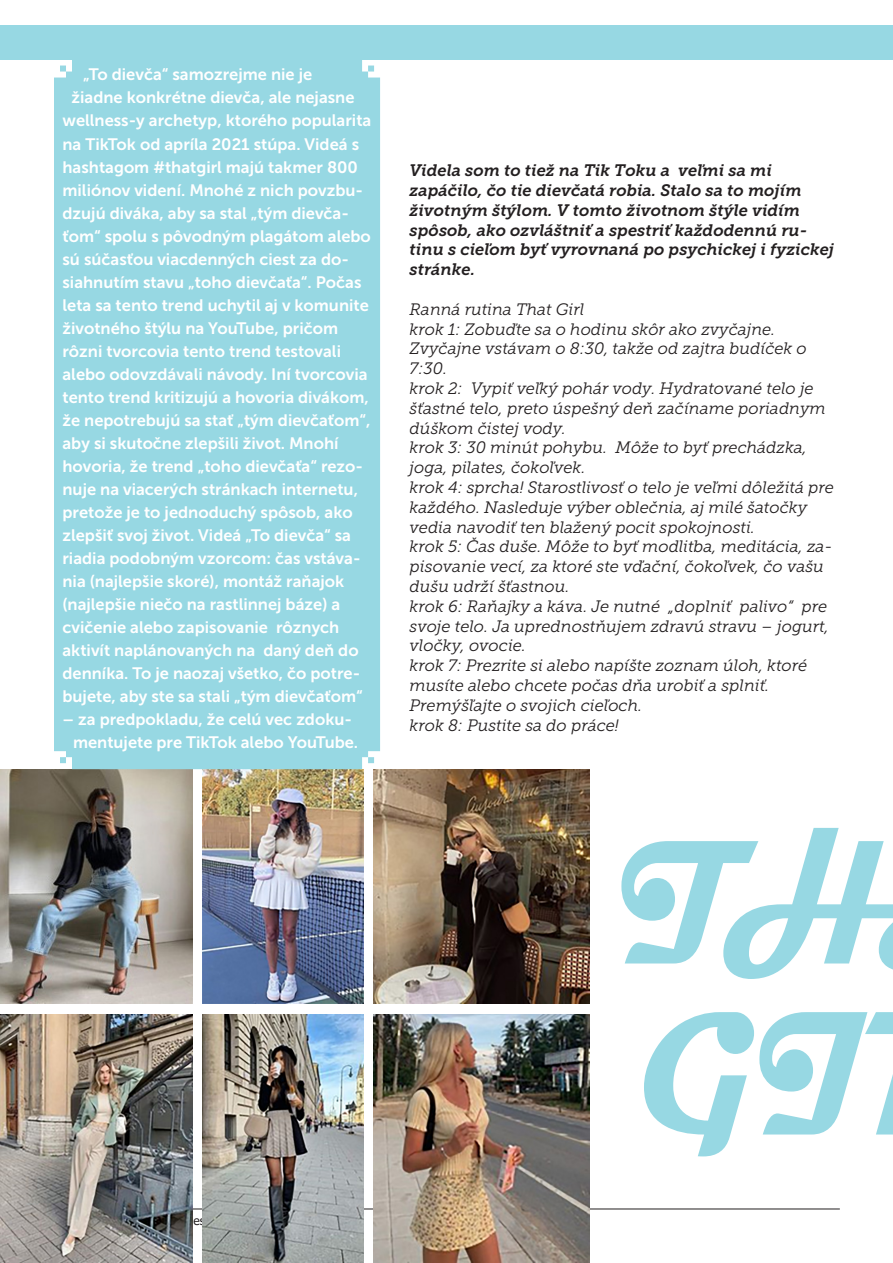
<style>
.page{position:relative;width:893px;height:1263px;background:#fff}
.page>*{position:absolute;margin:0;border:0;box-sizing:border-box;transform-origin:0 0}
.t1{font:700 178.2px "Magneto";color:#97d8e3;scale:.8 1}
.t2{font:16.5px/23.1px "Museo Sans 700";color:#fff}
.t3{font:italic 16.5px/19.8px "Museo Slab 300";color:#231f20}
.t4{font:italic 16.5px/19.8px "Museo Slab 700";color:#231f20}
</style>
<div class="page">
<hr style="left:54px;top:1209px;width:786px;height:1px;background:#231f20">
<div style="left:0;top:26px;width:893px;height:34px;background:#97d8e3"></div>
<img style="left:0;top:769px;width:193px;height:234px">
<img style="left:202px;top:769px;width:162px;height:234px">
<img style="left:373px;top:769px;width:216px;height:234px">
<img style="left:0;top:1014px;width:193px;height:249px">
<img style="left:202px;top:1014px;width:162px;height:249px">
<img style="left:373px;top:1014px;width:216px;height:249px">
<div style="left:54px;top:60px;width:326px;height:709px;background:#97d8e3"></div>
<p class="t2" style="left:83px;top:63px;width:231px">„To dievča“ samozrejme nie je</p>
<p class="t2" style="left:72px;top:86px;width:285px">žiadne konkrétne dievča, ale nejasne</p>
<p class="t2" style="left:63px;top:109px;width:310px">wellness-y archetyp, ktorého popularita</p>
<p class="t2" style="left:63px;top:132px;width:298px">na TikTok od apríla 2021 stúpa. Videá s</p>
<p class="t2" style="left:63px;top:155px;width:297px">hashtagom #thatgirl majú takmer 800</p>
<p class="t2" style="left:63px;top:178px;width:302px">miliónov videní. Mnohé z nich povzbu-</p>
<p class="t2" style="left:63px;top:201px;width:288px">dzujú diváka, aby sa stal „tým dievča-</p>
<p class="t2" style="left:63px;top:224px;width:310px">ťom“ spolu s pôvodným plagátom alebo</p>
<p class="t2" style="left:63px;top:247px;width:288px">sú súčasťou viacdenných ciest za do-</p>
<p class="t2" style="left:63px;top:270px;width:300px">siahnutím stavu „toho dievčaťa“. Počas</p>
<p class="t2" style="left:63px;top:293px;width:308px">leta sa tento trend uchytil aj v komunite</p>
<p class="t2" style="left:63px;top:316px;width:277px">životného štýlu na YouTube, pričom</p>
<p class="t2" style="left:63px;top:339px;width:280px">rôzni tvorcovia tento trend testovali</p>
<p class="t2" style="left:63px;top:362px;width:307px">alebo odovzdávali návody. Iní tvorcovia</p>
<p class="t2" style="left:63px;top:386px;width:308px">tento trend kritizujú a hovoria divákom,</p>
<p class="t2" style="left:63px;top:409px;width:309px">že nepotrebujú sa stať „tým dievčaťom“,</p>
<p class="t2" style="left:63px;top:432px;width:278px">aby si skutočne zlepšili život. Mnohí</p>
<p class="t2" style="left:63px;top:455px;width:302px">hovoria, že trend „toho dievčaťa“ rezo-</p>
<p class="t2" style="left:63px;top:478px;width:297px">nuje na viacerých stránkach internetu,</p>
<p class="t2" style="left:63px;top:501px;width:292px">pretože je to jednoduchý spôsob, ako</p>
<p class="t2" style="left:63px;top:524px;width:290px">zlepšiť svoj život. Videá „To dievča“ sa</p>
<p class="t2" style="left:63px;top:547px;width:300px">riadia podobným vzorcom: čas vstáva-</p>
<p class="t2" style="left:63px;top:570px;width:283px">nia (najlepšie skoré), montáž raňajok</p>
<p class="t2" style="left:63px;top:593px;width:279px">(najlepšie niečo na rastlinnej báze) a</p>
<p class="t2" style="left:63px;top:616px;width:278px">cvičenie alebo zapisovanie rôznych</p>
<p class="t2" style="left:63px;top:639px;width:298px">aktivít naplánovaných na daný deň do</p>
<p class="t2" style="left:63px;top:662px;width:299px">denníka. To je naozaj všetko, čo potre-</p>
<p class="t2" style="left:63px;top:685px;width:302px">bujete, aby ste sa stali „tým dievčaťom“</p>
<p class="t2" style="left:73px;top:708px;width:287px;text-indent:-10px">– za predpokladu, že celú vec zdoku&shy;mentujete pre TikTok alebo YouTube.</p>
<p class="t4" style="left:410px;top:161px;width:426px">Videla som to tiež na Tik Toku a veľmi sa mi zapáčilo, čo tie dievčatá robia. Stalo sa to mojím životným štýlom. V tomto životnom štýle vidím spôsob, ako ozvláštniť a spestriť každodennú ru&shy;tinu s cieľom byť vyrovnaná po psychickej i fyzickej stránke.</p>
<p class="t3" style="left:410px;top:299px;width:176px">Ranná rutina That Girl</p>
<p class="t3" style="left:410px;top:319px;width:399px">krok 1: Zobuďte sa o hodinu skôr ako zvyčajne.<br>Zvyčajne vstávam o 8:30, takže od zajtra budíček o<br>7:30.</p>
<p class="t3" style="left:410px;top:378px;width:418px">krok 2: Vypiť veľký pohár vody. Hydratované telo je šťastné telo, preto úspešný deň začíname poriadnym dúškom čistej vody.</p>
<p class="t3" style="left:410px;top:438px;width:399px">krok 3: 30 minút pohybu. Môže to byť prechádzka, joga, pilates, čokoľvek.</p>
<p class="t3" style="left:410px;top:477px;width:426px">krok 4: sprcha! Starostlivosť o telo je veľmi dôležitá pre každého. Nasleduje výber oblečnia, aj milé šatočky vedia navodiť ten blažený pocit spokojnosti.</p>
<p class="t3" style="left:410px;top:537px;width:425px">krok 5: Čas duše. Môže to byť modlitba, meditácia, za&shy;pisovanie vecí, za ktoré ste vďační, čokoľvek, čo vašu dušu udrží šťastnou.</p>
<p class="t3" style="left:410px;top:596px;width:421px;text-align:justify">krok 6: Raňajky a káva. Je nutné „doplniť palivo“ pre svoje telo. Ja uprednostňujem zdravú stravu – jogurt, vločky, ovocie.</p>
<p class="t3" style="left:410px;top:656px;width:399px">krok 7: Prezrite si alebo napíšte zoznam úloh, ktoré musíte alebo chcete počas dňa urobiť a splniť.</p>
<p class="t3" style="left:410px;top:695px;width:234px">Premýšľajte o svojich cieľoch.</p>
<p class="t3" style="left:410px;top:715px;width:211px">krok 8: Pustite sa do práce!</p>
<p class="t1" style="left:622px;top:802px;width:329px">TH</p>
<p class="t1" style="left:637px;top:973px;width:283px">GI</p>
</div>
